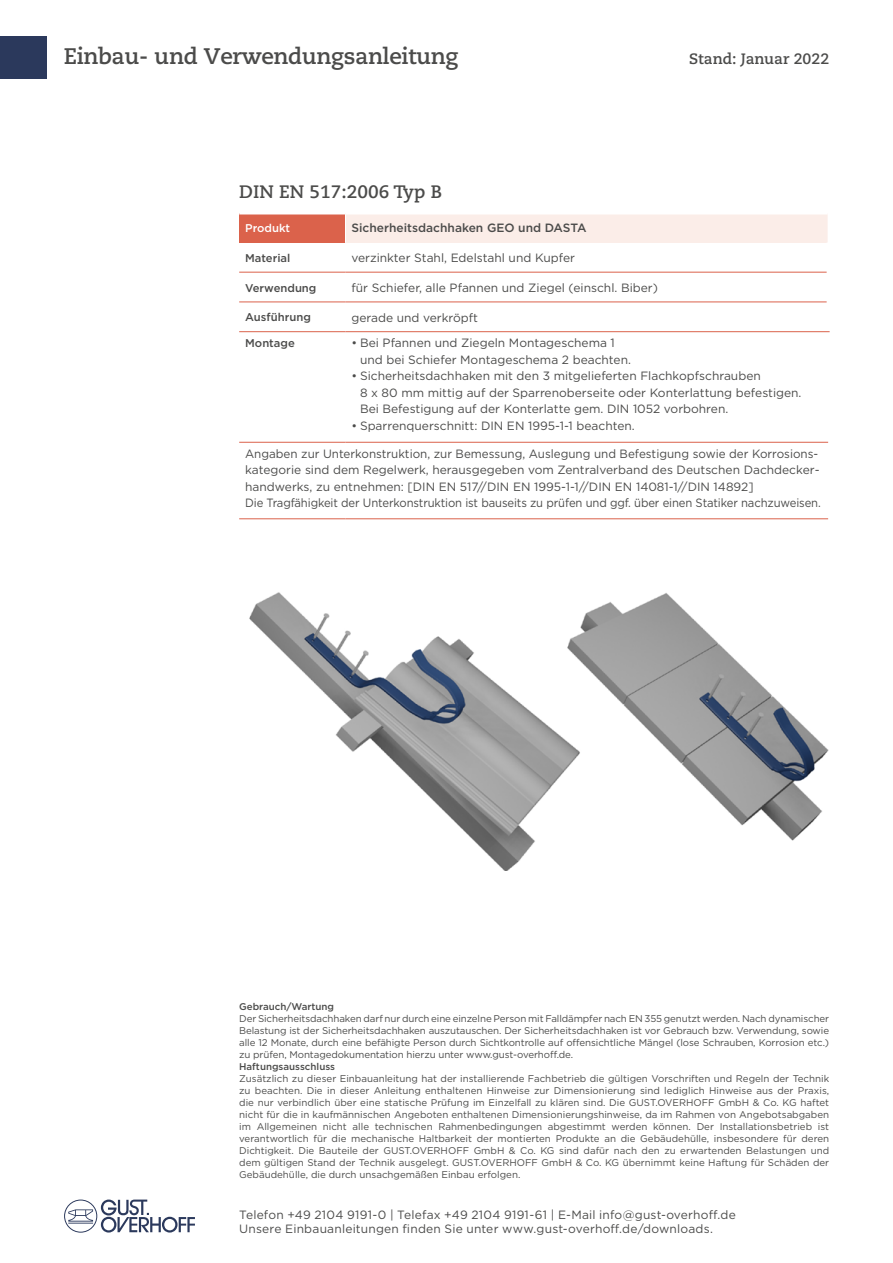
<style>
.page{position:relative;width:893px;height:1263px;background:#fff}
.page>*{position:absolute;margin:0;border:0;box-sizing:border-box;transform-origin:0 0}
.t1{font:700 22.5px "Caecilia LT Pro 75";letter-spacing:-.015em;color:#4b4b4a}
.t2{font:700 18px "Caecilia LT Pro 75";color:#4b4b4a}
.t3{font:700 15px "Caecilia LT Pro 75";letter-spacing:-.005em;color:#4b4b4a}
.t4{font:12px/16.5px "Gotham";color:#4b4b4a}
.t5{font:500 12px "Gotham";color:#4b4b4a}
.t6{font:500 11.25px "Gotham";color:#4b4b4a}
.t7{font:500 11.25px "Gotham";color:#fff}
.t8{font:9.75px/12px "Gotham";letter-spacing:-.01em;color:#4b4b4a;text-align:justify}
.t9{font:500 9.75px "Gotham";color:#4b4b4a}
</style>
<div class="page">
<div style="left:0;top:36px;width:47px;height:43px;background:#2b395c"></div>
<svg style="left:64px;top:1199px;width:131px;height:34px"></svg>
<img style="left:583px;top:593px;width:246px;height:248px">
<img style="left:249px;top:592px;width:334px;height:279px">
<div style="left:239px;top:213px;width:106px;height:29px;background:#db624b"></div>
<div style="left:345px;top:213px;width:483px;height:29px;background:#fbede8"></div>
<hr style="left:239px;top:211px;width:106px;height:3px;background:#fff">
<hr style="left:345px;top:211px;width:483px;height:3px;background:#fff">
<svg style="left:345px;top:214px;width:1px;height:28px"></svg>
<hr style="left:239px;top:272px;width:106px;height:1px;background:#db624b">
<hr style="left:345px;top:272px;width:482px;height:1px;background:#db624b">
<hr style="left:239px;top:302px;width:106px;height:1px;background:#db624b">
<hr style="left:345px;top:302px;width:482px;height:1px;background:#db624b">
<hr style="left:239px;top:331px;width:106px;height:1px;background:#db624b">
<hr style="left:345px;top:331px;width:485px;height:1px;background:#db624b">
<hr style="left:239px;top:442px;width:106px;height:1px;background:#db624b">
<hr style="left:345px;top:442px;width:483px;height:1px;background:#db624b">
<hr style="left:239px;top:518px;width:106px;height:1px;background:#db624b">
<hr style="left:345px;top:518px;width:483px;height:1px;background:#db624b">
<h1 class="t1" style="left:64px;top:41px;width:396px">Einbau- und Verwendungsanleitung</h1>
<h3 class="t3" style="left:689px;top:48px;width:142px">Stand: Januar 2022</h3>
<h2 class="t2" style="left:239px;top:180px;width:204px">DIN EN 517:2006 Typ B</h2>
<p class="t7" style="left:245px;top:221px;width:46px">Produkt</p>
<p class="t5" style="left:351px;top:220px;width:237px">Sicherheitsdachhaken GEO und DASTA</p>
<p class="t6" style="left:245px;top:250px;width:47px">Material</p>
<p class="t4" style="left:351px;top:249px;width:225px">verzinkter Stahl, Edelstahl und Kupfer</p>
<p class="t6" style="left:245px;top:280px;width:73px">Verwendung</p>
<p class="t4" style="left:351px;top:279px;width:308px">für Schiefer, alle Pfannen und Ziegel (einschl. Biber)</p>
<p class="t6" style="left:245px;top:310px;width:67px">Ausführung</p>
<p class="t4" style="left:351px;top:309px;width:128px">gerade und verkröpft</p>
<p class="t6" style="left:245px;top:335px;width:51px">Montage</p>
<p class="t4" style="left:360px;top:335px;width:273px;text-indent:-9px">• Bei Pfannen und Ziegeln Montageschema 1 und bei Schiefer Montageschema 2 beachten.</p>
<p class="t4" style="left:360px;top:368px;width:443px;text-indent:-9px">• Sicherheitsdachhaken mit den 3 mitgelieferten Flachkopfschrauben<br>8 x 80 mm mittig auf der Sparrenoberseite oder Konterlattung befestigen.<br>Bei Befestigung auf der Konterlatte gem. DIN 1052 vorbohren.</p>
<p class="t4" style="left:351px;top:417px;width:285px">• Sparrenquerschnitt: DIN EN 1995-1-1 beachten.</p>
<p class="t4" style="left:245px;top:445px;width:577px">Angaben zur Unterkonstruktion, zur Bemessung, Auslegung und Befestigung sowie der Korrosions&shy;kategorie sind dem Regelwerk, herausgegeben vom Zentralverband des Deutschen Dachdecker&shy;handwerks, zu entnehmen: [DIN EN 517//DIN EN 1995-1-1//DIN EN 14081-1//DIN 14892]<br>Die Tragfähigkeit der Unterkonstruktion ist bauseits zu prüfen und ggf. über einen Statiker nachzuweisen.</p>
<p class="t9" style="left:239px;top:1000px;width:96px">Gebrauch/Wartung</p>
<p class="t8" style="left:239px;top:1012px;width:591px">Der Sicherheitsdachhaken darf nur durch eine einzelne Person mit Falldämpfer nach EN 355 genutzt werden. Nach dynamischer Belastung ist der Sicherheitsdachhaken auszutauschen. Der Sicherheitsdachhaken ist vor Gebrauch bzw. Verwendung, sowie alle 12 Monate, durch eine befähigte Person durch Sichtkontrolle auf offensichtliche Mängel (lose Schrauben, Korrosion etc.) zu prüfen, Montagedokumentation hierzu unter www.gust-overhoff.de.</p>
<p class="t9" style="left:239px;top:1060px;width:97px">Haftungsausschluss</p>
<p class="t8" style="left:239px;top:1072px;width:591px">Zusätzlich zu dieser Einbauanleitung hat der installierende Fachbetrieb die gültigen Vorschriften und Regeln der Technik zu beachten. Die in dieser Anleitung enthaltenen Hinweise zur Dimensionierung sind lediglich Hinweise aus der Praxis, die nur verbindlich über eine statische Prüfung im Einzelfall zu klären sind. Die GUST.OVERHOFF GmbH &amp; Co. KG haftet nicht für die in kaufmännischen Angeboten enthaltenen Dimensionierungshinweise, da im Rahmen von Angebotsabgaben im Allgemeinen nicht alle technischen Rahmenbedingungen abgestimmt werden können. Der Installationsbetrieb ist verantwortlich für die mechanische Haltbarkeit der montierten Produkte an die Gebäudehülle, insbesondere für deren Dichtigkeit. Die Bauteile der GUST.OVERHOFF GmbH &amp; Co. KG sind dafür nach den zu erwartenden Belastungen und dem gültigen Stand der Technik ausgelegt. GUST.OVERHOFF GmbH &amp; Co. KG übernimmt keine Haftung für Schäden der Gebäudehülle, die durch unsachgemäßen Einbau erfolgen.</p>
<p class="t4" style="left:239px;top:1207px;width:498px;line-height:14.4px">Telefon +49 2104 9191-0 | Telefax +49 2104 9191-61 | E-Mail info@gust-overhoff.de<br>Unsere Einbauanleitungen finden Sie unter www.gust-overhoff.de/downloads.</p>
</div>
